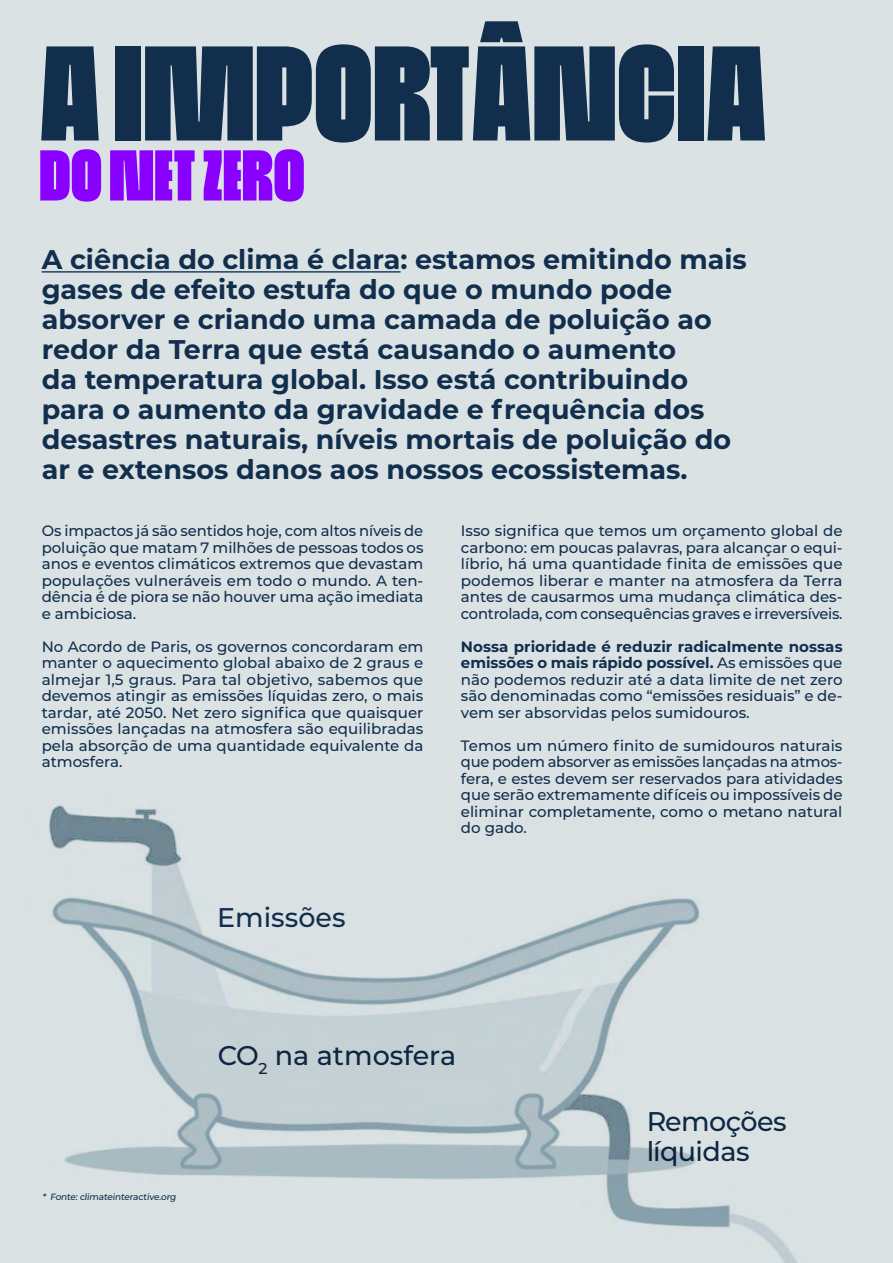
<style>
.page{position:relative;width:893px;height:1263px;background:#dbe2e4}
.page>*{position:absolute;margin:0;border:0;box-sizing:border-box;transform-origin:0 0}
.t1{font:135px "Cinderblock 50";color:#112e4d}
.t2{font:72px "Cinderblock 50";color:#8a00ff}
.t3{font:700 27px/30px "Montserrat";color:#112e4d}
.t4{font:500 27px/30px "Montserrat";letter-spacing:-.01em;color:#112e4d}
.t5{font:500 15px/16.5px "Montserrat";color:#112e4d;text-align:justify}
.t6{font:500 9px "Montserrat";color:#112e4d}
.s1{font-weight:700}
</style>
<div class="page">
<img style="left:49px;top:805px;width:748px;height:458px">
<hr style="left:42px;top:271px;width:359px;height:2px;background:#112e4d">
<h1 class="t1" style="left:39px;top:19px;width:729px">A IMPORTÂNCIA</h1>
<h2 class="t2" style="left:39px;top:136px;width:267px">DO NET ZERO</h2>
<p class="t3" style="left:42px;top:243px;width:707px">A ciência do clima é clara: estamos emitindo mais gases de efeito estufa do que o mundo pode absorver e criando uma camada de poluição ao redor da Terra que está causando o aumento<br>da temperatura global. Isso está contribuindo para o aumento da gravidade e frequência dos desastres naturais, níveis mortais de poluição do ar e extensos danos aos nossos ecossistemas.</p>
<p class="t5" style="left:42px;top:522px;width:383px">Os impactos já são sentidos hoje, com altos níveis de poluição que matam 7 milhões de pessoas todos os anos e eventos climáticos extremos que devastam populações vulneráveis em todo o mundo. A ten&shy;dência é de piora se não houver uma ação imediata e ambiciosa.</p>
<p class="t5" style="left:42px;top:638px;width:383px">No Acordo de Paris, os governos concordaram em manter o aquecimento global abaixo de 2 graus e almejar 1,5 graus. Para tal objetivo, sabemos que devemos atingir as emissões líquidas zero, o mais tardar, até 2050. Net zero significa que quaisquer emissões lançadas na atmosfera são equilibradas pela absorção de uma quantidade equivalente da atmosfera.</p>
<h3 class="t4" style="left:217px;top:901px;width:130px">Emissões</h3>
<p class="t5" style="left:461px;top:522px;width:383px">Isso significa que temos um orçamento global de carbono: em poucas palavras, para alcançar o equi&shy;líbrio, há uma quantidade finita de emissões que podemos liberar e manter na atmosfera da Terra antes de causarmos uma mudança climática des&shy;controlada, com consequências graves e irreversíveis.</p>
<p class="t5" style="left:461px;top:638px;width:383px"><span class="s1">Nossa prioridade é reduzir radicalmente nossas emissões o mais rápido possível.</span> As emissões que não podemos reduzir até a data limite de net zero são denominadas como “emissões residuais” e de&shy;vem ser absorvidas pelos sumidouros.</p>
<p class="t5" style="left:461px;top:737px;width:383px">Temos um número finito de sumidouros naturais que podem absorver as emissões lançadas na atmos&shy;fera, e estes devem ser reservados para atividades que serão extremamente difíceis ou impossíveis de eliminar completamente, como o metano natural do gado.</p>
<h3 class="t4" style="left:217px;top:1039px;width:241px">CO<sub>2</sub> na atmosfera</h3>
<p class="t6" style="left:43px;top:1190px;width:136px">* Fonte: climateinteractive.org</p>
<h3 class="t4" style="left:646px;top:1105px;width:142px">Remoções líquidas</h3>
</div>
